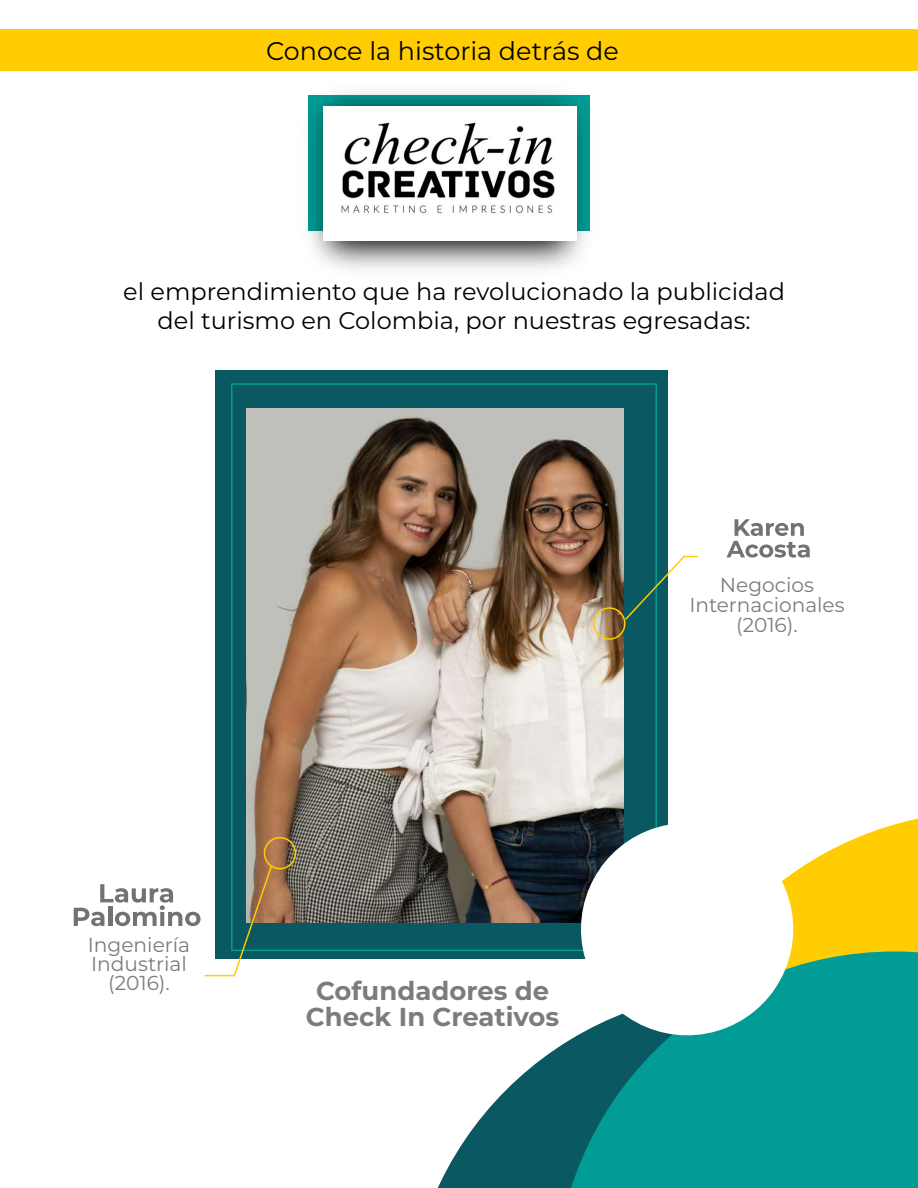
<style>
.page{position:relative;width:918px;height:1188px;background:#fff}
.page>*{position:absolute;margin:0;border:0;box-sizing:border-box;transform-origin:0 0}
.t1{font:700 25.95px/25.5px "Montserrat";color:#7c7c7c;text-align:center}
.t2{font:25.5px "Montserrat";color:#000}
.t3{font:24px/28.8px "Montserrat";color:#000;text-align:center}
.t4{font:20.25px/19.2px "Montserrat";color:#7c7c7c;text-align:center}
.t5{font:20.1px/19.8px "Montserrat";color:#7c7c7c;text-align:center}
</style>
<div class="page">
<div style="left:0;top:29px;width:918px;height:42px;background:#ffcd01"></div>
<div style="left:215px;top:371px;width:453px;height:588px;background:#095862"></div>
<img style="left:247px;top:409px;width:377px;height:513px">
<svg style="left:808px;top:818px;width:110px;height:133px;fill:#ffcd01"></svg>
<svg style="left:437px;top:1049px;width:118px;height:139px;fill:#095862"></svg>
<svg style="left:555px;top:951px;width:363px;height:237px;fill:#009c95"></svg>
<img style="left:308px;top:92px;width:282px;height:177px">
<img style="left:323px;top:107px;width:254px;height:133px">
<svg style="left:567px;top:809px;width:241px;height:241px"></svg>
<div style="left:264px;top:837px;width:32px;height:32px;border:2px solid #ffcd01;border-radius:50%"></div>
<div style="left:593px;top:607px;width:33px;height:33px;border:2px solid #ffcd01;border-radius:50%"></div>
<svg style="left:624px;top:555px;width:74px;height:66px"></svg>
<svg style="left:727px;top:519px;width:83px;height:39px"></svg>
<svg style="left:74px;top:864px;width:200px;height:113px"></svg>
<p class="t2" style="left:266px;top:33px;width:354px">Conoce la historia detrás de</p>
<p class="t3" style="left:123px;top:276px;width:663px">el emprendimiento que ha revolucionado la publicidad del turismo en Colombia, por nuestras egresadas:</p>
<p class="t4" style="left:88px;top:934px;width:104px">Ingeniería<br>Industrial (2016).</p>
<p class="t1" style="left:306px;top:977px;width:255px">Cofundadores de<br>Check In Creativos</p>
<p class="t5" style="left:689px;top:575px;width:157px">Negocios<br>Internacionales (2016).</p>
</div>
